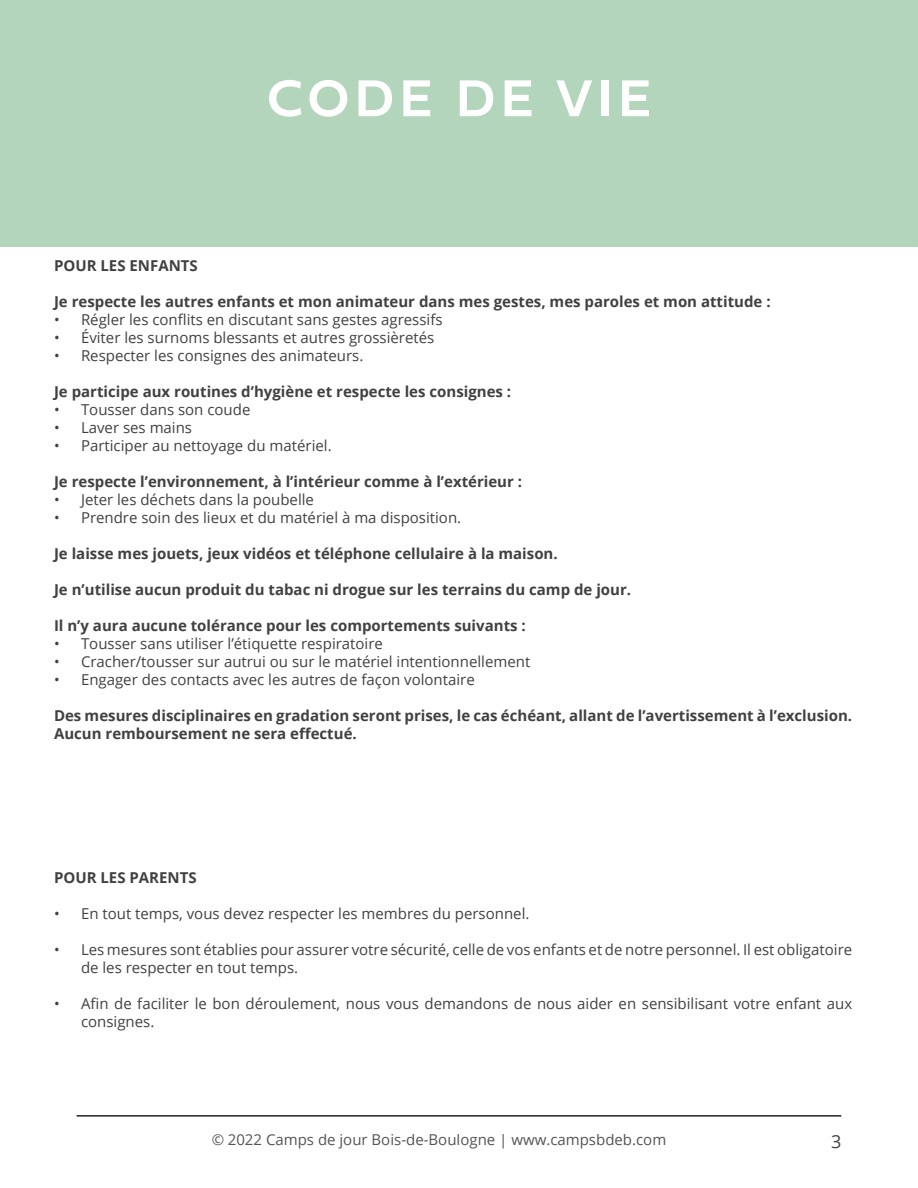
<style>
.page{position:relative;width:918px;height:1188px;background:#fff}
.page>*{position:absolute;margin:0;border:0;box-sizing:border-box;transform-origin:0 0}
.Header_-_Align_Left{font:54px "Fieldwork Geo Demibold";letter-spacing:.1em;color:#fff}
.t1{font:18px "Open Sans";color:#414042}
.t2{font:15px/18px "Open Sans";color:#414042}
.Body_Text{font:700 15px/18px "Open Sans";color:#414042}
</style>
<div class="page">
<div style="left:0;top:0;width:918px;height:246px;background:#b3d5bb"></div>
<hr style="left:77px;top:1115px;width:764px;height:2px;background:#231f20">
<p class="Header_-_Align_Left" style="left:267px;top:56px;width:385px">CODE DE VIE</p>
<p class="Body_Text" style="left:54px;top:256px;width:145px">POUR LES ENFANTS</p>
<p class="Body_Text" style="left:54px;top:292px;width:718px">Je respecte les autres enfants et mon animateur dans mes gestes, mes paroles et mon attitude :</p>
<p class="t2" style="left:54px;top:310px;width:390px">• Régler les conflits en discutant sans gestes agressifs</p>
<p class="t2" style="left:54px;top:328px;width:382px">• Éviter les surnoms blessants et autres grossièretés</p>
<p class="t2" style="left:54px;top:346px;width:311px">• Respecter les consignes des animateurs.</p>
<p class="Body_Text" style="left:54px;top:382px;width:459px">Je participe aux routines d’hygiène et respecte les consignes :</p>
<p class="t2" style="left:54px;top:400px;width:198px">• Tousser dans son coude</p>
<p class="t2" style="left:54px;top:418px;width:140px">• Laver ses mains</p>
<p class="t2" style="left:54px;top:436px;width:279px">• Participer au nettoyage du matériel.</p>
<p class="Body_Text" style="left:54px;top:472px;width:470px">Je respecte l’environnement, à l’intérieur comme à l’extérieur :</p>
<p class="t2" style="left:54px;top:490px;width:262px">• Jeter les déchets dans la poubelle</p>
<p class="t2" style="left:54px;top:508px;width:409px">• Prendre soin des lieux et du matériel à ma disposition.</p>
<p class="Body_Text" style="left:54px;top:544px;width:505px">Je laisse mes jouets, jeux vidéos et téléphone cellulaire à la maison.</p>
<p class="Body_Text" style="left:54px;top:580px;width:579px">Je n’utilise aucun produit du tabac ni drogue sur les terrains du camp de jour.</p>
<p class="Body_Text" style="left:54px;top:616px;width:473px">Il n’y aura aucune tolérance pour les comportements suivants :</p>
<p class="t2" style="left:54px;top:634px;width:330px">• Tousser sans utiliser l’étiquette respiratoire</p>
<p class="t2" style="left:54px;top:652px;width:478px">• Cracher/tousser sur autrui ou sur le matériel intentionnellement</p>
<p class="t2" style="left:54px;top:670px;width:422px">• Engager des contacts avec les autres de façon volontaire</p>
<p class="Body_Text" style="left:54px;top:706px;width:800px">Des mesures disciplinaires en gradation seront prises, le cas échéant, allant de l’avertissement à l’exclusion.<br>Aucun remboursement ne sera effectué.</p>
<p class="Body_Text" style="left:54px;top:868px;width:144px">POUR LES PARENTS</p>
<p class="t2" style="left:54px;top:904px;width:477px">• En tout temps, vous devez respecter les membres du personnel.</p>
<p class="t2" style="left:81px;top:940px;width:773px;text-indent:-27px">• Les mesures sont établies pour assurer votre sécurité, celle de vos enfants et de notre personnel. Il est obligatoire de les respecter en tout temps.</p>
<p class="t2" style="left:81px;top:994px;width:773px;text-indent:-27px">• Afin de faciliter le bon déroulement, nous vous demandons de nous aider en sensibilisant votre enfant aux consignes.</p>
<p class="t2" style="left:211px;top:1131px;width:456px">© 2022 Camps de jour Bois-de-Boulogne | www.campsbdeb.com</p>
<p class="t1" style="left:831px;top:1129px;width:12px">3</p>
</div>
